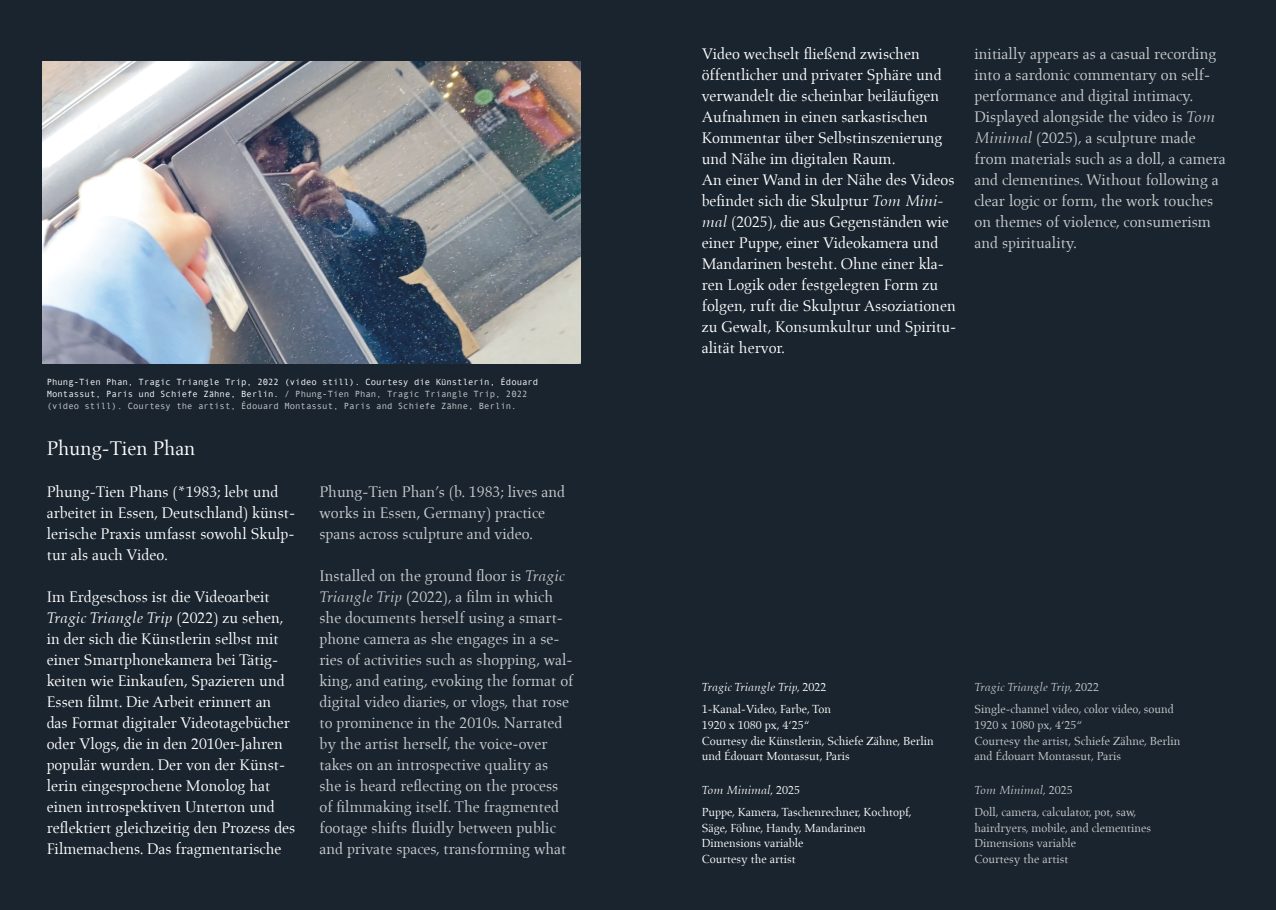
<style>
.page{position:relative;width:1276px;height:910px;background:#1a242e}
.page>*{position:absolute;margin:0;border:0;box-sizing:border-box;transform-origin:0 0}
.t1{font:20.25px "Aldus LT Std";color:#fff}
.t2{font:15.75px/21px "Aldus LT Std";color:#fff}
.t3{font:15.75px/21px "Aldus LT Std";color:#c9ccce}
.t4{font:12px/15.8px "Aldus LT Std";color:#c9ccce}
.t5{font:12px/15.8px "Aldus LT Std";color:#fff}
.t6{font:9px/12px "Andale Mono";color:#fff}
.s1{color:#c9ccce}
.s2{font-style:italic}
</style>
<div class="page">
<img style="left:42px;top:62px;width:538px;height:301px">
<p class="t6" style="left:47px;top:375px;width:493px">Phung-Tien Phan, Tragic Triangle Trip, 2022 (video still). Courtesy die Künstlerin, Édouard<br>Montassut, Paris und Schiefe Zähne, Berlin. <span class="s1">/ Phung-Tien Phan, Tragic Triangle Trip, 2022 (video still). Courtesy the artist, Édouard Montassut, Paris and Schiefe Zähne, Berlin.</span></p>
<p class="t1" style="left:47px;top:437px;width:150px">Phung-Tien Phan</p>
<p class="t2" style="left:47px;top:482px;width:250px">Phung-Tien Phans (*1983; lebt und arbeitet in Essen, Deutschland) künst&shy;lerische Praxis umfasst sowohl Skulp&shy;tur als auch Video.</p>
<p class="t2" style="left:47px;top:587px;width:250px">Im Erdgeschoss ist die Videoarbeit <span class="s2">Tragic Triangle Trip</span> (2022) zu sehen, in der sich die Künstlerin selbst mit einer Smartphonekamera bei Tätig&shy;keiten wie Einkaufen, Spazieren und Essen filmt. Die Arbeit erinnert an das Format digitaler Videotagebücher oder Vlogs, die in den 2010er-Jahren populär wurden. Der von der Künst&shy;lerin eingesprochene Monolog hat einen introspektiven Unterton und reflektiert gleichzeitig den Prozess des Filmemachens. Das fragmentarische</p>
<p class="t3" style="left:319px;top:482px;width:247px">Phung-Tien Phan’s (b. 1983; lives and works in Essen, Germany) practice spans across sculpture and video.</p>
<p class="t3" style="left:319px;top:566px;width:255px">Installed on the ground floor is <span class="s2">Tragic Triangle Trip</span> (2022), a film in which she documents herself using a smart&shy;phone camera as she engages in a se&shy;ries of activities such as shopping, wal&shy;king, and eating, evoking the format of digital video diaries, or vlogs, that rose to prominence in the 2010s. Narrated by the artist herself, the voice-over takes on an introspective quality as she is heard reflecting on the process of filmmaking itself. The fragmented footage shifts fluidly between public and private spaces, transforming what</p>
<p class="t2" style="left:702px;top:43px;width:256px">Video wechselt fließend zwischen öffentlicher und privater Sphäre und verwandelt die scheinbar beiläufigen Aufnahmen in einen sarkastischen Kommentar über Selbstinszenierung und Nähe im digitalen Raum.<br>An einer Wand in der Nähe des Videos befindet sich die Skulptur <span class="s2">Tom Mini&shy;mal</span> (2025), die aus Gegenständen wie einer Puppe, einer Videokamera und Mandarinen besteht. Ohne einer kla&shy;ren Logik oder festgelegten Form zu folgen, ruft die Skulptur Assoziationen zu Gewalt, Konsumkultur und Spiritu&shy;alität hervor.</p>
<p class="t3" style="left:974px;top:43px;width:253px">initially appears as a casual recording into a sardonic commentary on self&shy;performance and digital intimacy.<br>Displayed alongside the video is <span class="s2">Tom Minimal</span> (2025), a sculpture made from materials such as a doll, a camera and clementines. Without following a clear logic or form, the work touches on themes of violence, consumerism and spirituality.</p>
<p class="t5" style="left:702px;top:677px;width:131px;line-height:21.8px"><span class="s2">Tragic Triangle Trip,</span> 2022<br>1-Kanal-Video, Farbe, Ton</p>
<p class="t5" style="left:702px;top:717px;width:233px">1920 x 1080 px, 4‘25“<br>Courtesy die Künstlerin, Schiefe Zähne, Berlin und Édouart Montassut, Paris</p>
<p class="t5" style="left:702px;top:779px;width:211px;line-height:21.8px"><span class="s2">Tom Minimal,</span> 2025<br>Puppe, Kamera, Taschenrechner, Kochtopf,</p>
<p class="t5" style="left:702px;top:820px;width:165px">Säge, Föhne, Handy, Mandarinen<br>Dimensions variable<br>Courtesy the artist</p>
<p class="t4" style="left:974px;top:677px;width:201px;line-height:21.8px"><span class="s2">Tragic Triangle Trip,</span> 2022<br>Single-channel video, color video, sound</p>
<p class="t4" style="left:974px;top:717px;width:207px">1920 x 1080 px, 4‘25“<br>Courtesy the artist, Schiefe Zähne, Berlin and Édouart Montassut, Paris</p>
<p class="t4" style="left:974px;top:779px;width:163px;line-height:21.8px"><span class="s2">Tom Minimal,</span> 2025<br>Doll, camera, calculator, pot, saw,</p>
<p class="t4" style="left:974px;top:820px;width:178px">hairdryers, mobile, and clementines<br>Dimensions variable<br>Courtesy the artist</p>
</div>
